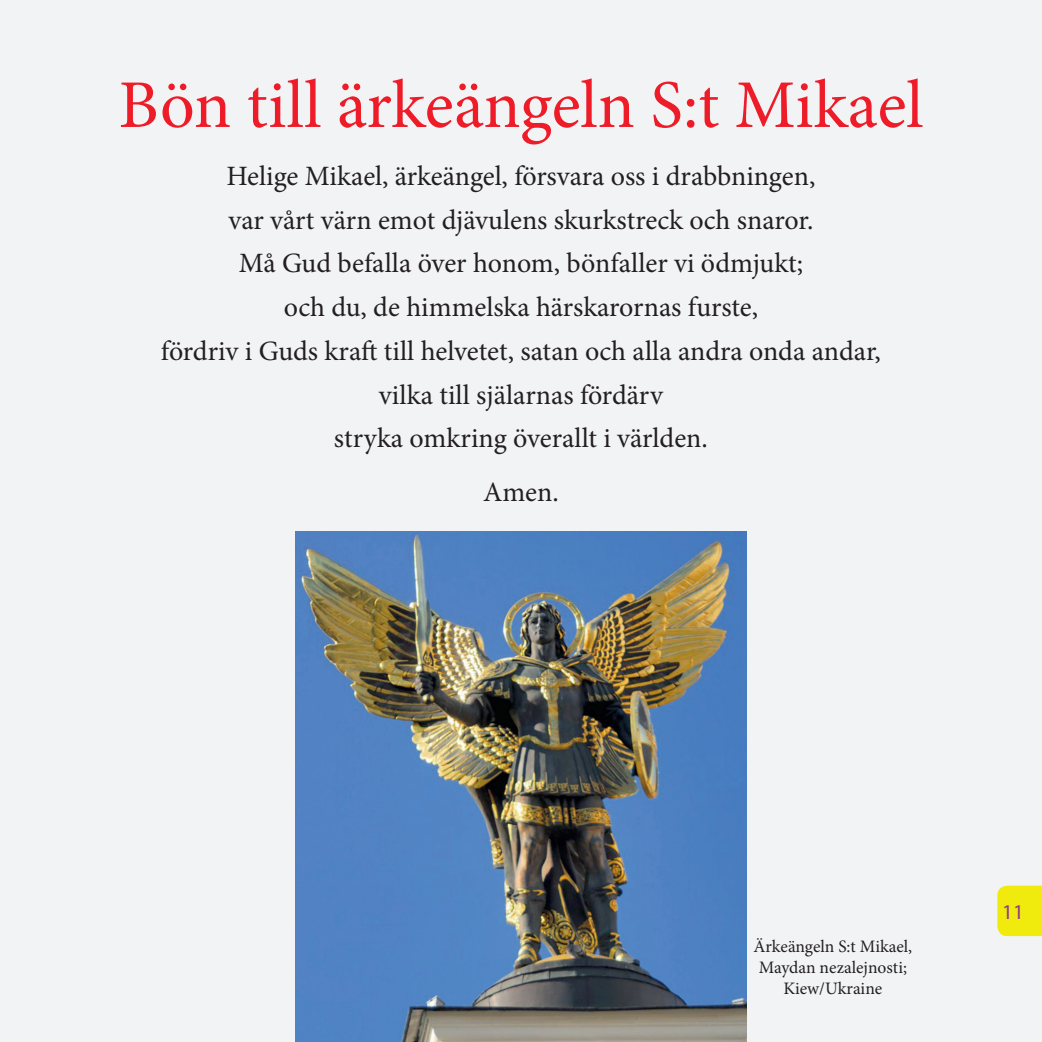
<style>
.page{position:relative;width:1042px;height:1042px;background:#f2f3f4}
.page>*{position:absolute;margin:0;border:0;box-sizing:border-box;transform-origin:0 0}
.t1{font:68.25px "Minion Pro";letter-spacing:-.005em;color:#ee1c28}
.t2{font:28px/43.8px "Minion Pro";color:#231f20;text-align:center}
.t3{font:21px "Myriad Pro";color:#893a90}
.t4{font:17.5px/21px "Minion Pro";letter-spacing:-.005em;color:#231f20;text-align:center}
</style>
<div class="page">
<img style="left:295px;top:532px;width:452px;height:510px">
<div style="left:997px;top:885px;width:45px;height:51px;background:#f0ea0d"></div>
<h1 class="t1" style="left:118px;top:59px;width:806px">Bön till ärkeängeln S:t Mikael</h1>
<p class="t2" style="left:161px;top:154px;width:721px">Helige Mikael, ärkeängel, försvara oss i drabbningen,<br>var vårt värn emot djävulens skurkstreck och snaror.<br>Må Gud befalla över honom, bönfaller vi ödmjukt;<br>och du, de himmelska härskarornas furste,<br>fördriv i Guds kraft till helvetet, satan och alla andra onda andar, vilka till själarnas fördärv<br>stryka omkring överallt i världen.</p>
<p class="t2" style="left:483px;top:470px;width:77px">Amen.</p>
<p class="t4" style="left:753px;top:936px;width:160px">Ärkeängeln S:t Mikael,<br>Maydan nezalejnosti;<br>Kiew/Ukraine</p>
<p class="t3" style="left:1002px;top:899px;width:23px">11</p>
</div>
